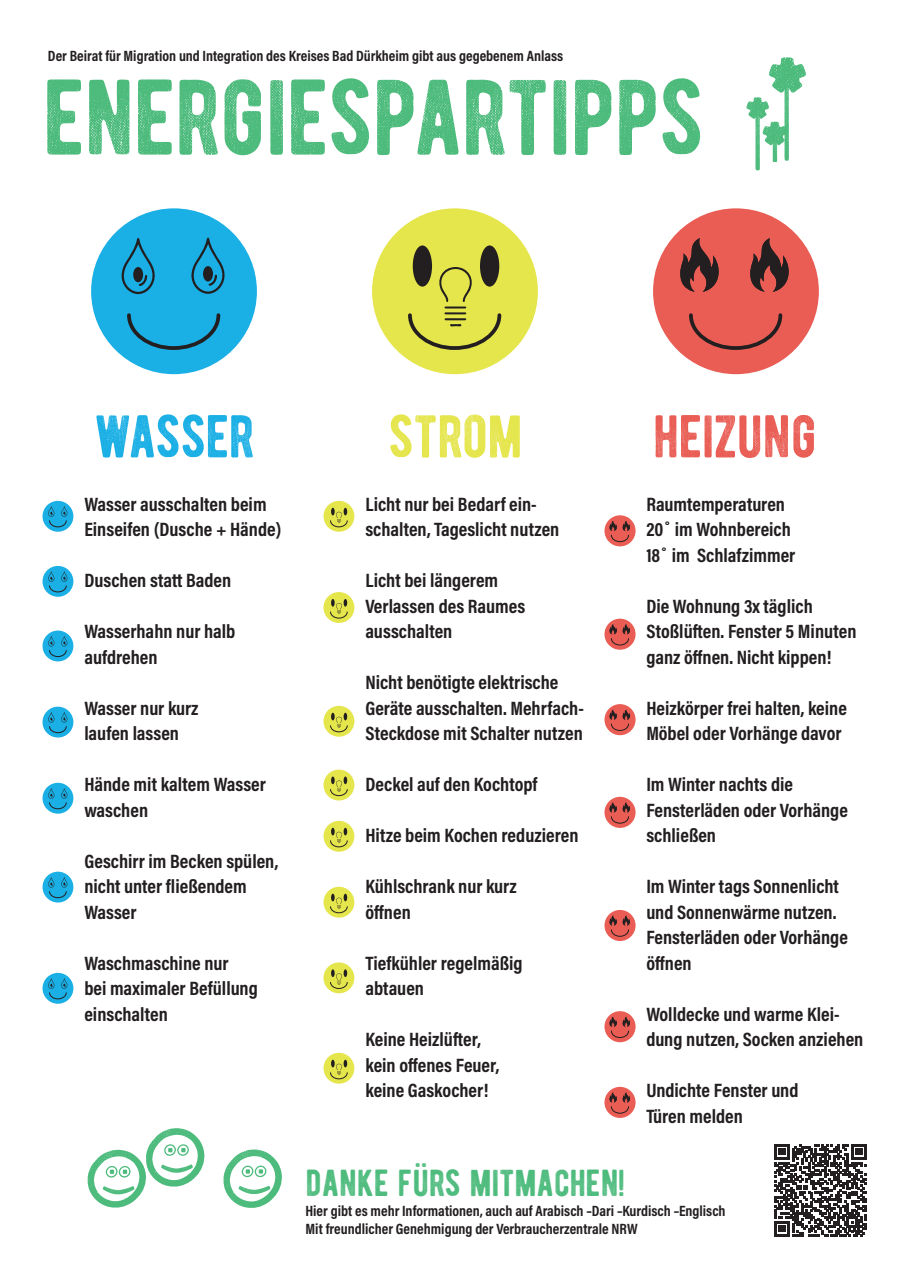
<style>
.page{position:relative;width:910px;height:1280px;background:#fff}
.page>*{position:absolute;margin:0;border:0;box-sizing:border-box;transform-origin:0 0}
.t1{font:106.5px "BERNIER Distressed";letter-spacing:-.01em;color:#4cbb7c}
.t2{font:60px "BERNIER Distressed";letter-spacing:-.01em;color:#e95d54}
.t3{font:60px "BERNIER Distressed";letter-spacing:-.01em;color:#1aafe5}
.t4{font:60px "BERNIER Distressed";letter-spacing:-.01em;color:#e5e54c}
.t5{font:37.5px "BERNIER Distressed";color:#4cbb7c}
.t6{font:700 19.5px/25.5px "Acumin Pro Cond";color:#231f20}
.t7{font:700 15px/18px "Acumin Pro Cond";color:#231f20}
.s1{font-style:inherit}
</style>
<div class="page">
<svg style="left:87px;top:1128px;width:118px;height:80px"></svg>
<svg style="left:223px;top:1149px;width:59px;height:59px"></svg>
<svg style="left:746px;top:57px;width:60px;height:113px"></svg>
<div style="left:91px;top:208px;width:166px;height:166px;background:#1aafe5;border-radius:50%"></div>
<svg style="left:127px;top:313px;width:94px;height:37px"></svg>
<svg style="left:191px;top:237px;width:34px;height:57px"></svg>
<svg style="left:121px;top:238px;width:34px;height:57px"></svg>
<div style="left:133px;top:267px;width:10px;height:15px;background:#231f20;border-radius:50%"></div>
<div style="left:203px;top:266px;width:10px;height:16px;background:#231f20;border-radius:50%"></div>
<div style="left:372px;top:208px;width:166px;height:166px;background:#e5e54c;border-radius:50%"></div>
<div style="left:413px;top:245px;width:19px;height:42px;background:#231f20;border-radius:50%"></div>
<div style="left:480px;top:245px;width:19px;height:42px;background:#231f20;border-radius:50%"></div>
<svg style="left:408px;top:267px;width:94px;height:83px"></svg>
<div style="left:653px;top:208px;width:166px;height:166px;background:#e95d54;border-radius:50%"></div>
<svg style="left:689px;top:313px;width:94px;height:37px"></svg>
<svg style="left:680px;top:238px;width:39px;height:54px"></svg>
<svg style="left:750px;top:238px;width:39px;height:54px"></svg>
<div style="left:43px;top:501px;width:30px;height:31px;background:#1aafe5;border-radius:50%"></div>
<svg style="left:48px;top:506px;width:19px;height:22px"></svg>
<div style="left:43px;top:630px;width:30px;height:31px;background:#1aafe5;border-radius:50%"></div>
<svg style="left:48px;top:636px;width:19px;height:21px"></svg>
<div style="left:43px;top:566px;width:30px;height:31px;background:#1aafe5;border-radius:50%"></div>
<svg style="left:48px;top:571px;width:19px;height:22px"></svg>
<div style="left:43px;top:707px;width:30px;height:30px;background:#1aafe5;border-radius:50%"></div>
<svg style="left:48px;top:712px;width:19px;height:21px"></svg>
<div style="left:43px;top:783px;width:30px;height:31px;background:#1aafe5;border-radius:50%"></div>
<svg style="left:48px;top:788px;width:19px;height:21px"></svg>
<div style="left:43px;top:872px;width:30px;height:30px;background:#1aafe5;border-radius:50%"></div>
<svg style="left:48px;top:877px;width:19px;height:21px"></svg>
<div style="left:43px;top:973px;width:30px;height:31px;background:#1aafe5;border-radius:50%"></div>
<svg style="left:48px;top:978px;width:19px;height:21px"></svg>
<div style="left:323px;top:501px;width:31px;height:31px;background:#e5e54c;border-radius:50%"></div>
<svg style="left:330px;top:508px;width:18px;height:20px"></svg>
<div style="left:323px;top:592px;width:31px;height:31px;background:#e5e54c;border-radius:50%"></div>
<svg style="left:330px;top:599px;width:18px;height:20px"></svg>
<div style="left:323px;top:706px;width:31px;height:31px;background:#e5e54c;border-radius:50%"></div>
<svg style="left:330px;top:713px;width:18px;height:19px"></svg>
<div style="left:323px;top:770px;width:31px;height:30px;background:#e5e54c;border-radius:50%"></div>
<svg style="left:330px;top:776px;width:18px;height:20px"></svg>
<div style="left:323px;top:821px;width:31px;height:31px;background:#e5e54c;border-radius:50%"></div>
<svg style="left:330px;top:828px;width:18px;height:19px"></svg>
<div style="left:323px;top:887px;width:31px;height:31px;background:#e5e54c;border-radius:50%"></div>
<svg style="left:330px;top:894px;width:18px;height:19px"></svg>
<div style="left:323px;top:962px;width:31px;height:31px;background:#e5e54c;border-radius:50%"></div>
<svg style="left:330px;top:969px;width:18px;height:20px"></svg>
<div style="left:323px;top:1053px;width:31px;height:31px;background:#e5e54c;border-radius:50%"></div>
<svg style="left:330px;top:1060px;width:18px;height:19px"></svg>
<div style="left:604px;top:515px;width:32px;height:31px;background:#e95d54;border-radius:50%"></div>
<svg style="left:610px;top:521px;width:20px;height:21px"></svg>
<div style="left:604px;top:619px;width:32px;height:31px;background:#e95d54;border-radius:50%"></div>
<svg style="left:610px;top:624px;width:20px;height:21px"></svg>
<div style="left:604px;top:704px;width:32px;height:31px;background:#e95d54;border-radius:50%"></div>
<svg style="left:610px;top:710px;width:20px;height:21px"></svg>
<svg style="left:604px;top:797px;width:32px;height:31px"></svg>
<svg style="left:610px;top:802px;width:20px;height:21px"></svg>
<div style="left:604px;top:910px;width:32px;height:31px;background:#e95d54;border-radius:50%"></div>
<svg style="left:610px;top:915px;width:20px;height:22px"></svg>
<div style="left:604px;top:1011px;width:32px;height:31px;background:#e95d54;border-radius:50%"></div>
<svg style="left:610px;top:1017px;width:20px;height:21px"></svg>
<svg style="left:604px;top:1087px;width:32px;height:31px"></svg>
<svg style="left:610px;top:1092px;width:20px;height:21px"></svg>
<svg style="left:774px;top:1144px;width:93px;height:93px"></svg>
<p class="t7" style="left:48px;top:46px;width:517px">Der Beirat für Migration und Integration des Kreises Bad Dürkheim gibt aus gegebenem Anlass</p>
<h1 class="t1" style="left:43px;top:50px;width:662px">ENERGIESPARTIPPS</h1>
<h2 class="t3" style="left:94px;top:399px;width:161px">WASSER</h2>
<h2 class="t4" style="left:388px;top:399px;width:135px">STROM</h2>
<h2 class="t2" style="left:653px;top:399px;width:166px">HEIZUNG</h2>
<p class="t6" style="left:84px;top:491px;width:199px">Wasser ausschalten beim<br>Einseifen (Dusche + Hände)</p>
<p class="t6" style="left:84px;top:567px;width:148px">Duschen statt Baden</p>
<p class="t6" style="left:84px;top:618px;width:152px">Wasserhahn nur halb aufdrehen</p>
<p class="t6" style="left:84px;top:695px;width:116px">Wasser nur kurz laufen lassen</p>
<p class="t6" style="left:84px;top:771px;width:183px">Hände mit kaltem Wasser waschen</p>
<p class="t6" style="left:84px;top:848px;width:195px">Geschirr im Becken spülen, nicht unter fließendem<br>Wasser</p>
<p class="t6" style="left:84px;top:950px;width:175px">Waschmaschine nur<br>bei maximaler Befüllung einschalten</p>
<p class="t6" style="left:365px;top:491px;width:196px">Licht nur bei Bedarf ein&shy;schalten, Tageslicht nutzen</p>
<p class="t6" style="left:365px;top:567px;width:161px">Licht bei längerem<br>Verlassen des Raumes ausschalten</p>
<p class="t6" style="left:365px;top:669px;width:220px">Nicht benötigte elektrische<br>Geräte ausschalten. Mehrfach-<br>Steckdose mit Schalter nutzen</p>
<p class="t6" style="left:365px;top:771px;width:174px">Deckel auf den Kochtopf</p>
<p class="t6" style="left:365px;top:822px;width:215px">Hitze beim Kochen reduzieren</p>
<p class="t6" style="left:365px;top:873px;width:153px">Kühlschrank nur kurz öffnen</p>
<p class="t6" style="left:365px;top:950px;width:159px">Tiefkühler regelmäßig abtauen</p>
<p class="t6" style="left:365px;top:1026px;width:136px">Keine Heizlüfter, kein offenes Feuer, keine Gaskocher!</p>
<p class="t6" style="left:646px;top:491px;width:151px">Raumtemperaturen<br>20<span class="s1">˚</span> im Wohnbereich<br>18<span class="s1">˚</span> im Schlafzimmer</p>
<p class="t6" style="left:646px;top:593px;width:212px">Die Wohnung 3x täglich<br>Stoßlüften. Fenster 5 Minuten ganz öffnen. Nicht kippen!</p>
<p class="t6" style="left:646px;top:695px;width:202px">Heizkörper frei halten, keine<br>Möbel oder Vorhänge davor</p>
<p class="t6" style="left:646px;top:771px;width:203px">Im Winter nachts die<br>Fensterläden oder Vorhänge schließen</p>
<p class="t6" style="left:646px;top:873px;width:203px">Im Winter tags Sonnenlicht und Sonnenwärme nutzen.<br>Fensterläden oder Vorhänge öffnen</p>
<p class="t6" style="left:646px;top:1001px;width:219px">Wolldecke und warme Klei&shy;dung nutzen, Socken anziehen</p>
<p class="t6" style="left:646px;top:1077px;width:154px">Undichte Fenster und<br>Türen melden</p>
<h3 class="t5" style="left:305px;top:1159px;width:321px">DANKE FÜRS MITMACHEN!</h3>
<p class="t7" style="left:305px;top:1201px;width:422px">Hier gibt es mehr Informationen, auch auf Arabisch –Dari –Kurdisch –Englisch<br>Mit freundlicher Genehmigung der Verbraucherzentrale NRW</p>
</div>
